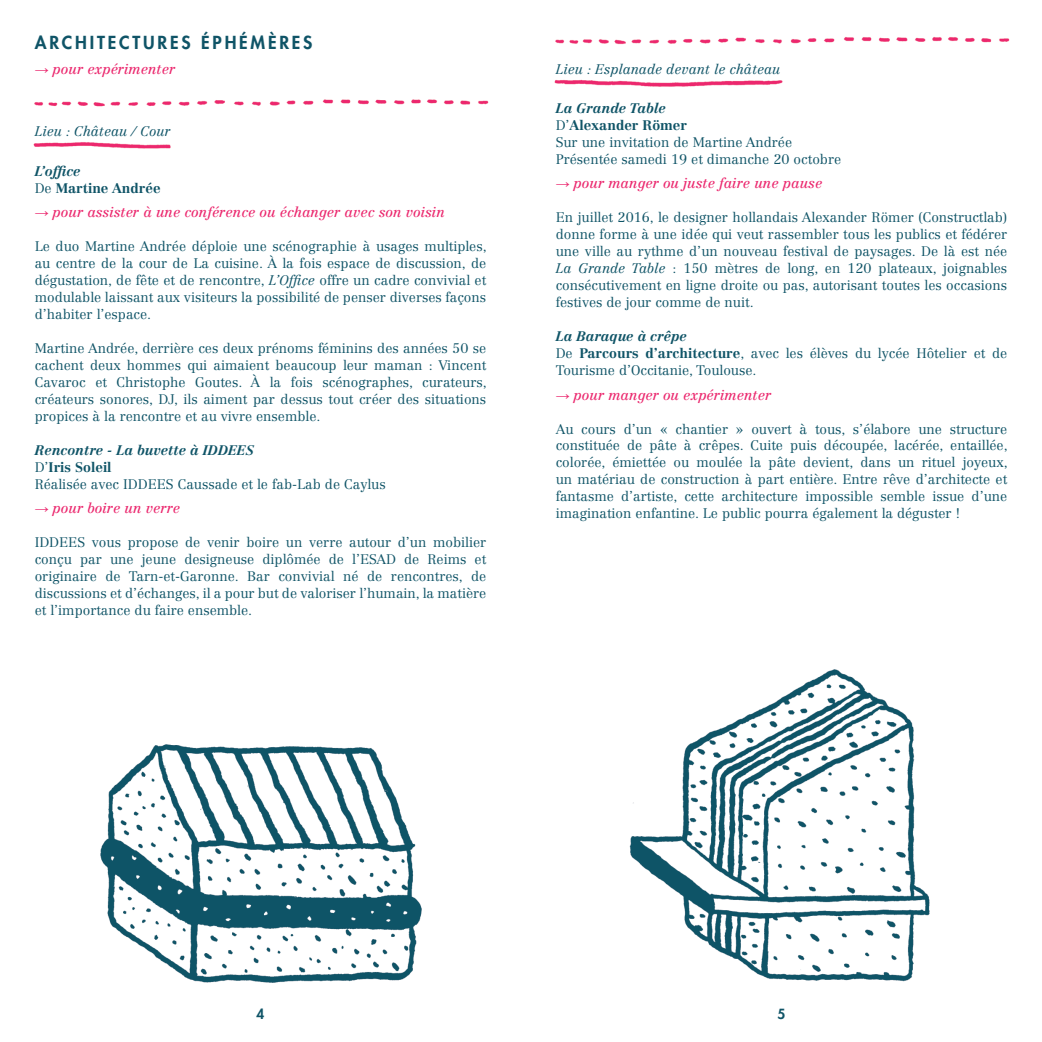
<style>
.page{position:relative;width:1042px;height:1042px;background:#fff}
.page>*{position:absolute;margin:0;border:0;box-sizing:border-box;transform-origin:0 0}
.t1{font:800 17.5px "Futura Std";letter-spacing:.16em;color:#0f5467}
.t2{font:italic 14px "Centennial LT Std";color:#eb286e}
.t3{font:300 13.65px/17px "Centennial LT Std";color:#0f5467;text-align:justify}
.t4{font:italic 300 13.65px "Centennial LT Std";color:#0f5467}
.t5{font:700 13.65px/17px "Centennial LT Std";color:#0f5467}
.t6{font:800 13.65px "Futura Std";color:#0f5467}
.s1{font-family:"Arial";font-style:normal}
.s2{font-style:italic}
.s3{font-weight:300}
.s4{font-weight:700;font-style:italic}
.s5{font-weight:700}
</style>
<div class="page">
<img style="left:555px;top:37px;width:455px;height:8px">
<img style="left:34px;top:99px;width:455px;height:8px">
<img style="left:33px;top:142px;width:138px;height:7px">
<img style="left:554px;top:79px;width:229px;height:8px">
<img style="left:629px;top:669px;width:301px;height:313px">
<img style="left:100px;top:744px;width:322px;height:239px">
<p class="t1" style="left:35px;top:32px;width:135px">AR CHITECTURES</p>
<p class="t1" style="left:201px;top:32px;width:90px">éPHéMèRES</p>
<p class="t2" style="left:35px;top:60px;width:142px"><span class="s1">→</span> pour expérimenter</p>
<p class="t4" style="left:35px;top:123px;width:137px">Lieu : Château / Cour</p>
<p class="t5" style="left:35px;top:162px;width:127px"><span class="s2">L’office<br></span><span class="s3">De</span> Martine Andrée</p>
<p class="t2" style="left:35px;top:204px;width:412px"><span class="s1">→</span> pour assister à une conférence ou échanger avec son voisin</p>
<p class="t3" style="left:35px;top:238px;width:453px">Le duo Martine Andrée déploie une scénographie à usages multiples, au centre de la cour de La cuisine. À la fois espace de discussion, de dégustation, de fête et de rencontre, <span class="s2">L’Office</span> offre un cadre convivial et modulable laissant aux visiteurs la possibilité de penser diverses façons d’habiter l’espace.</p>
<p class="t3" style="left:35px;top:340px;width:453px">Martine Andrée, derrière ces deux prénoms féminins des années 50 se cachent deux hommes qui aimaient beaucoup leur maman : Vincent Cavaroc et Christophe Goutes. À la fois scénographes, curateurs, créateurs sonores, DJ, ils aiment par dessus tout créer des situations propices à la rencontre et au vivre ensemble.</p>
<p class="t3" style="left:35px;top:441px;width:352px;text-align:left"><span class="s4">Rencontre - La buvette à IDDEES<br></span>D’<span class="s5">Iris Soleil<br></span>Réalisée avec IDDEES Caussade et le fab-Lab de Caylus</p>
<p class="t2" style="left:35px;top:500px;width:147px"><span class="s1">→</span> pour boire un verre</p>
<p class="t3" style="left:35px;top:534px;width:453px">IDDEES vous propose de venir boire un verre autour d’un mobilier conçu par une jeune designeuse diplômée de l’ESAD de Reims et originaire de Tarn-et-Garonne. Bar convivial né de rencontres, de discussions et d’échanges, il a pour but de valoriser l’humain, la matière et l’importance du faire ensemble.</p>
<p class="t4" style="left:556px;top:61px;width:226px">Lieu : Esplanade devant le château</p>
<p class="t3" style="left:556px;top:100px;width:287px;text-align:left"><span class="s4">La Grande Table<br></span>D’<span class="s5">Alexander Römer<br></span>Sur une invitation de Martine Andrée<br>Présentée samedi 19 et dimanche 20 octobre</p>
<p class="t2" style="left:556px;top:175px;width:268px"><span class="s1">→</span> pour manger ou juste faire une pause</p>
<p class="t3" style="left:556px;top:209px;width:453px">En juillet 2016, le designer hollandais Alexander Römer (Constructlab) donne forme à une idée qui veut rassembler tous les publics et fédérer une ville au rythme d’un nouveau festival de paysages. De là est née <span class="s2">La Grande Table</span> : 150 mètres de long, en 120 plateaux, joignables consécutivement en ligne droite ou pas, autorisant toutes les occasions festives de jour comme de nuit.</p>
<p class="t3" style="left:556px;top:328px;width:453px;text-align:left"><span class="s4">La Baraque à crêpe<br></span>De <span class="s5">Parcours d’architecture</span>, avec les élèves du lycée Hôtelier et de<br>Tourisme d’Occitanie, Toulouse.</p>
<p class="t2" style="left:556px;top:386px;width:217px"><span class="s1">→</span> pour manger ou expérimenter</p>
<p class="t3" style="left:556px;top:420px;width:453px">Au cours d’un « chantier » ouvert à tous, s’élabore une structure constituée de pâte à crêpes. Cuite puis découpée, lacérée, entaillée, colorée, émiettée ou moulée la pâte devient, dans un rituel joyeux, un matériau de construction à part entière. Entre rêve d’architecte et fantasme d’artiste, cette architecture impossible semble issue d’une imagination enfantine. Le public pourra également la déguster !</p>
<p class="t6" style="left:256px;top:1005px;width:9px">4</p>
<p class="t6" style="left:777px;top:1005px;width:9px">5</p>
</div>
